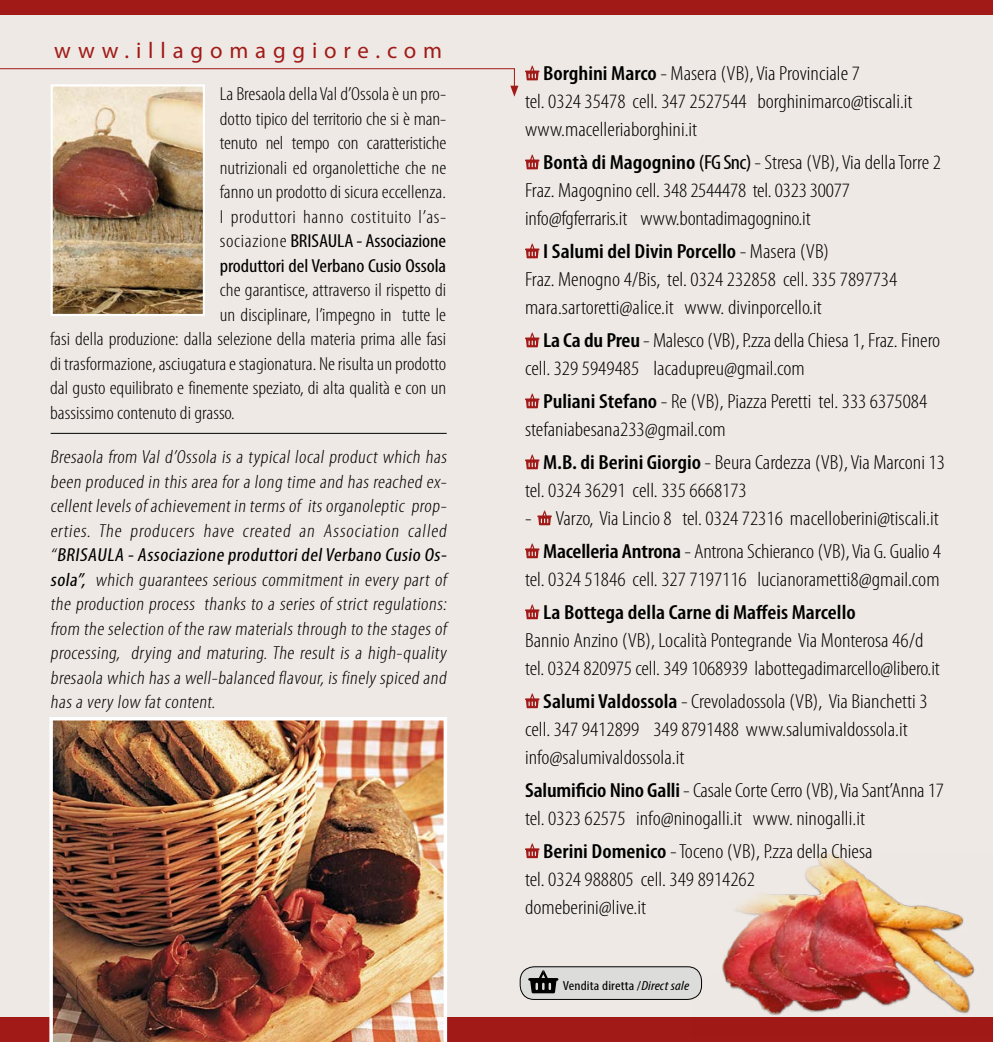
<style>
.page{position:relative;width:993px;height:1042px;background:#fff}
.page>*{position:absolute;margin:0;border:0;box-sizing:border-box;transform-origin:0 0}
.t1{font:22.75px "Myriad Pro";letter-spacing:.3em;color:#a11a17}
.t2{font:300 condensed 20.47px/28px "Myriad Pro";color:#000;scale:1.11 1}
.t3{font:600 condensed 20.47px "Myriad Pro";color:#000;scale:1.11 1}
.t4{font:300 condensed 18.9px/24.5px "Myriad Pro";letter-spacing:.02em;color:#000;scale:1.11 1}
.t5{font:300 condensed 18.9px/24.5px "Myriad Pro";color:#000;text-align:justify;scale:1.11 1}
.t6{font:condensed 13.12px "Myriad Pro";letter-spacing:.01em;color:#000;scale:1.15 1}
.s1{font-weight:400}
.s2{font-weight:600}
.s3{font-style:italic}
</style>
<div class="page">
<div style="left:0;top:0;width:992px;height:1042px;background:#eee9e4"></div>
<div style="left:0;top:0;width:992px;height:15px;background:#a11a17"></div>
<div style="left:0;top:1017px;width:992px;height:25px;background:#a11a17"></div>
<img style="left:691px;top:854px;width:284px;height:161px">
<img style="left:54px;top:97px;width:148px;height:216px">
<div style="left:51px;top:84px;width:154px;height:232px;border:2px solid #fff"></div>
<hr style="left:51px;top:433px;width:395px;height:1px;background:#000">
<div style="left:520px;top:967px;width:181px;height:32px;background:#dcdcdb;border-radius:14px"></div>
<div style="left:519px;top:966px;width:182px;height:34px;border:1px solid #000;border-radius:14px"></div>
<img style="left:49px;top:717px;width:398px;height:325px">
<svg style="left:525px;top:66px;width:14px;height:14px"></svg>
<svg style="left:525px;top:155px;width:14px;height:14px"></svg>
<svg style="left:525px;top:244px;width:14px;height:14px"></svg>
<svg style="left:525px;top:332px;width:14px;height:15px"></svg>
<svg style="left:525px;top:393px;width:14px;height:15px"></svg>
<svg style="left:525px;top:454px;width:14px;height:15px"></svg>
<svg style="left:537px;top:510px;width:14px;height:15px"></svg>
<svg style="left:525px;top:543px;width:14px;height:15px"></svg>
<svg style="left:525px;top:604px;width:14px;height:15px"></svg>
<svg style="left:525px;top:693px;width:14px;height:15px"></svg>
<svg style="left:525px;top:843px;width:14px;height:15px"></svg>
<svg style="left:0;top:68px;width:518px;height:29px"></svg>
<svg style="left:528px;top:970px;width:30px;height:23px"></svg>
<p class="t1" style="left:54px;top:36px;width:389px">www.illagomaggiore.com</p>
<p class="t5" style="left:220px;top:81px;width:205px">La Bresaola della Val d’Ossola è un pro&shy;dotto tipico del territorio che si è man&shy;tenuto nel tempo con caratteristiche nutrizionali ed organolettiche che ne fanno un prodotto di sicura eccellenza.<br>I produttori hanno costituito l’as&shy;sociazione <span class="s1">BRISAULA - Associazione produttori del Verbano Cusio Ossola</span></p>
<p class="t5" style="left:220px;top:277px;width:205px">che garantisce, attraverso il rispetto di</p>
<p class="t5" style="left:220px;top:302px;width:205px">un disciplinare, l’impegno in tutte le</p>
<p class="t5" style="left:50px;top:326px;width:358px">fasi della produzione: dalla selezione della materia prima alle fasi</p>
<p class="t5" style="left:50px;top:351px;width:358px">di trasformazione, asciugatura e stagionatura. Ne risulta un prodotto</p>
<p class="t5" style="left:50px;top:375px;width:358px">dal gusto equilibrato e finemente speziato, di alta qualità e con un</p>
<p class="t5" style="left:50px;top:400px;width:168px">bassissimo contenuto di grasso.</p>
<p class="t4" style="left:50px;top:444px;width:361px">Bresaola from Val d’Ossola is a typical local product which has been produced in this area for a long time and has reached ex&shy;cellent levels of achievement in terms of its organoleptic prop&shy;erties. The producers have created an Association called “<span class="s1">BRISAULA - Associazione produttoridelVerbano Cusio Os&shy;sola”,</span> which guarantees serious commitment in every part of the production process thanks to a series of strict regulations: from the selection of the raw materials through to the stages of processing, drying and maturing. The result is a high-quality bresaola which has a well-balanced flavour,is finely spiced and has a very low fat content.</p>
<p class="t2" style="left:525px;top:60px;width:350px;text-indent:18px"><span class="s2">Borghini Marco</span> - Masera (VB), Via Provinciale 7<br>tel. 0324 35478 cell. 347 2527544 borghinimarco@tiscali.it www.macelleriaborghini.it</p>
<p class="t2" style="left:525px;top:148px;width:376px;text-indent:18px"><span class="s2">Bontà di Magognino</span> <span class="s1">(FG Snc)</span>- Stresa (VB), Via della Torre 2<br>Fraz. Magognino cell. 348 2544478 tel. 0323 30077 info@fgferraris.it www.bontadimagognino.it</p>
<p class="t2" style="left:525px;top:237px;width:337px;text-indent:18px"><span class="s2">I Salumi del Divin Porcello</span> - Masera (VB)<br>Fraz. Menogno 4/Bis, tel. 0324 232858 cell. 335 7897734 mara.sartoretti@alice.it www. divinporcello.it</p>
<p class="t2" style="left:525px;top:326px;width:375px;text-indent:18px"><span class="s2">La Ca du Preu</span> -Malesco (VB), P.zza della Chiesa 1, Fraz. Finero cell. 329 5949485 lacadupreu@gmail.com</p>
<p class="t2" style="left:525px;top:387px;width:364px;text-indent:18px"><span class="s2">Puliani Stefano</span> - Re (VB), Piazza Peretti tel. 333 6375084 stefaniabesana233@gmail.com</p>
<p class="t2" style="left:525px;top:448px;width:380px;text-indent:18px"><span class="s2">M.B. di Berini Giorgio</span> - Beura Cardezza (VB), Via Marconi 13 tel. 0324 36291 cell. 335 6668173</p>
<p class="t2" style="left:525px;top:502px;width:376px;line-height:32.9px;text-align:right">- Varzo, Via Lincio 8 tel. 0324 72316 macelloberini@tiscali.it<br><span class="s2">Macelleria Antrona</span> - Antrona Schieranco (VB), Via G. Gualio 4</p>
<p class="t2" style="left:525px;top:565px;width:375px">tel. 0324 51846 cell. 327 7197116 lucianorametti8@gmail.com</p>
<p class="t3" style="left:543px;top:600px;width:283px">La Bottega della Carne di Maffeis Marcello</p>
<p class="t2" style="left:525px;top:626px;width:375px">Bannio Anzino (VB), Località Pontegrande Via Monterosa 46/d tel. 0324 820975 cell. 349 1068939 labottegadimarcello@libero.it</p>
<p class="t2" style="left:525px;top:687px;width:364px;text-indent:18px"><span class="s2">Salumi Valdossola</span> - Crevoladossola (VB), Via Bianchetti 3 cell. 347 9412899 349 8791488 www.salumivaldossola.it info@salumivaldossola.it</p>
<p class="t2" style="left:525px;top:776px;width:379px"><span class="s2">Salumificio Nino Galli</span> - Casale Corte Cerro (VB), Via Sant’Anna 17 tel. 0323 62575 info@ninogalli.it www. ninogalli.it</p>
<p class="t2" style="left:525px;top:837px;width:314px;text-indent:18px"><span class="s2">Berini Domenico</span> - Toceno (VB), P.zza della Chiesa tel. 0324 988805 cell. 349 8914262 domeberini@live.it</p>
<p class="t6" style="left:562px;top:977px;width:111px">Vendita diretta /<span class="s3">Direct sale</span></p>
</div>
